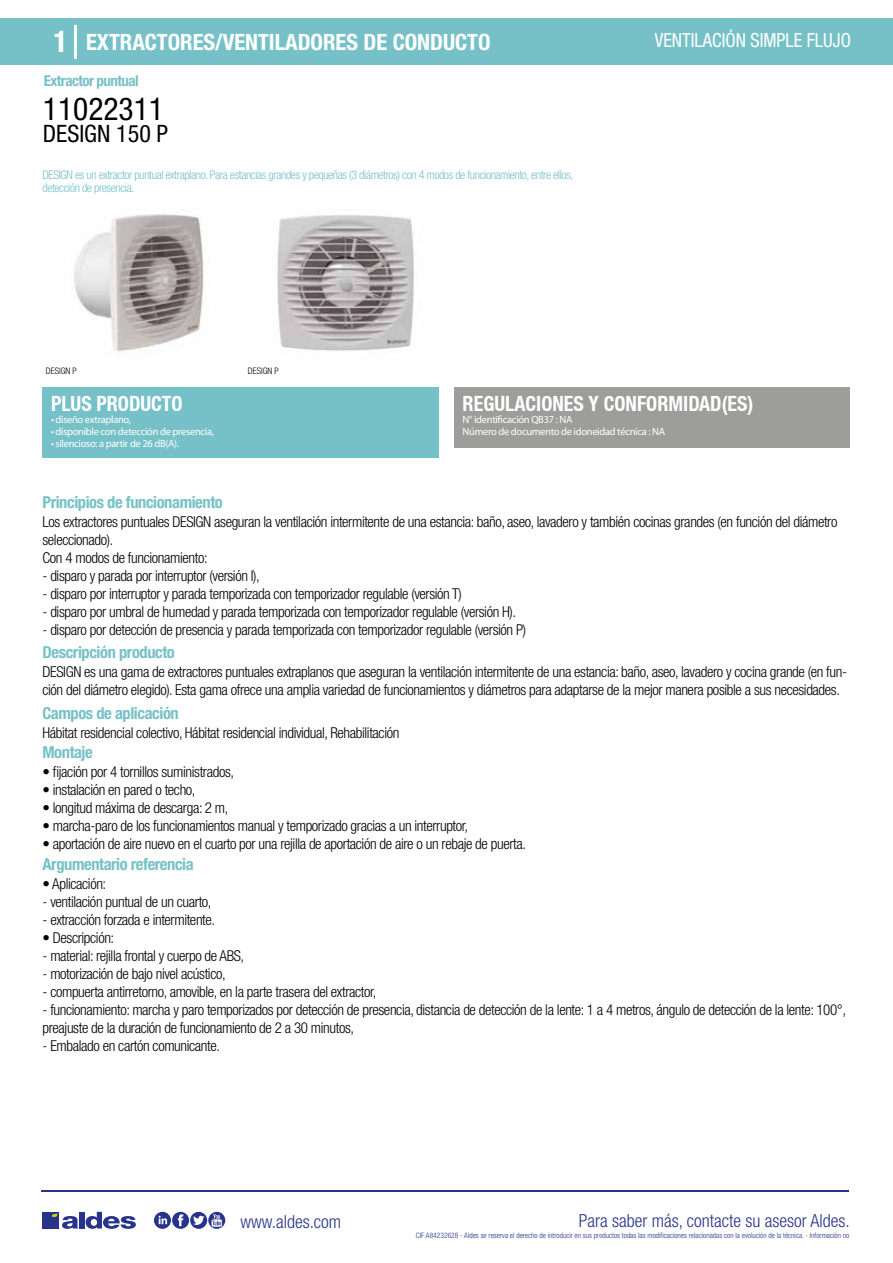
<style>
.page{position:relative;width:893px;height:1263px;background:#fff}
.page>*{position:absolute;margin:0;border:0;box-sizing:border-box;transform-origin:0 0}
.t1{font:condensed 31.5px "Helvetica Neue LT Std";color:#000}
.t2{font:condensed 24px "Helvetica Neue LT Std";color:#000}
.t3{font:700 condensed 22.5px "Helvetica Neue LT Std";color:#fff}
.t4{font:700 condensed 21px "Helvetica Neue";color:#fff;scale:.95 1}
.t5{font:condensed 19.5px "Helvetica Neue LT Std";color:#fff;scale:.95 1}
.t6{font:300 condensed 18px "Helvetica Neue";color:#28348b}
.t7{font:700 condensed 16.5px "Helvetica Neue LT Std";letter-spacing:-.025em;color:#76c1c7}
.t8{font:300 condensed 15px/18px "Helvetica Neue LT Std";letter-spacing:-.025em;color:#000}
.t9{font:700 condensed 15px "Helvetica Neue LT Std";letter-spacing:-.035em;color:#76c1c7}
.t10{font:300 condensed 12px/13.5px "Helvetica Neue LT Std";letter-spacing:-.035em;color:#76c1c7}
.t11{font:10.5px/12px "Myriad Pro";letter-spacing:-.03em;color:#fff}
.t12{font:300 condensed 9px "Helvetica Neue";color:#000}
.t13{font:300 condensed 7.5px "Helvetica Neue";color:#28348b}
.s1{font-size:30px}
</style>
<div class="page">
<div style="left:0;top:18px;width:893px;height:46px;background:#76c1c7"></div>
<div style="left:454px;top:387px;width:396px;height:61px;background:#9d9d9c"></div>
<div style="left:43px;top:387px;width:396px;height:70px;background:#76c1c7"></div>
<hr style="left:74px;top:25px;width:2px;height:33px;background:#fff">
<svg style="left:74px;top:214px;width:130px;height:141px"></svg>
<img style="left:277px;top:215px;width:137px;height:136px">
<hr style="left:41px;top:1190px;width:808px;height:1px;background:#28348b">
<svg style="left:154px;top:1212px;width:71px;height:17px"></svg>
<div style="left:42px;top:1212px;width:17px;height:16px;background:#28348b"></div>
<div style="left:79px;top:1212px;width:5px;height:16px;background:#28348b"></div>
<svg style="left:86px;top:1212px;width:50px;height:17px"></svg>
<svg style="left:52px;top:1213px;width:26px;height:16px"></svg>
<h3 class="t3" style="left:54px;top:28px;width:439px"><span class="s1">1</span> EXTRACTORES/VENTILADORES DE CONDUCTO</h3>
<h3 class="t5" style="left:655px;top:29px;width:208px">VENTILACIÓN SIMPLE FLUJO</h3>
<p class="t9" style="left:44px;top:71px;width:96px">Extractor puntual</p>
<h1 class="t1" style="left:43px;top:91px;width:122px">11022311</h1>
<h2 class="t2" style="left:43px;top:120px;width:127px">DESIGN 150 P</h2>
<p class="t10" style="left:43px;top:167px;width:532px">DESIGN es un extractor puntual extraplano. Para estancias grandes y pequeñas (3 diámetros) con 4 modos de funcionamiento, entre ellos, detección de presencia.</p>
<p class="t12" style="left:46px;top:365px;width:32px">DESIGN P</p>
<p class="t12" style="left:248px;top:365px;width:32px">DESIGN P</p>
<h3 class="t4" style="left:51px;top:391px;width:140px">PLUS PRODUCTO</h3>
<p class="t11" style="left:51px;top:413px;width:81px">• diseño extraplano,</p>
<p class="t11" style="left:51px;top:425px;width:164px">• disponible con detección de presencia,</p>
<p class="t11" style="left:51px;top:437px;width:129px">• silencioso: a partir de 26 dB(A).</p>
<p class="t7" style="left:43px;top:492px;width:182px">Principios de funcionamiento</p>
<h3 class="t4" style="left:463px;top:391px;width:308px">REGULACIONES Y CONFORMIDAD(ES)</h3>
<p class="t11" style="left:463px;top:413px;width:204px">N° identificación QB37 : NA<br>Número de documento de idoneidad técnica : NA</p>
<p class="t8" style="left:43px;top:513px;width:796px">Los extractores puntuales DESIGN aseguran la ventilación intermitente de una estancia: baño, aseo, lavadero y también cocinas grandes (en función del diámetro seleccionado).<br>Con 4 modos de funcionamiento:</p>
<p class="t8" style="left:43px;top:567px;width:219px">- disparo y parada por interruptor (versión I),</p>
<p class="t8" style="left:43px;top:585px;width:421px">- disparo por interruptor y parada temporizada con temporizador regulable (versión T)</p>
<p class="t8" style="left:43px;top:603px;width:475px">- disparo por umbral de humedad y parada temporizada con temporizador regulable (versión H).</p>
<p class="t8" style="left:43px;top:621px;width:485px">- disparo por detección de presencia y parada temporizada con temporizador regulable (versión P)</p>
<p class="t8" style="left:43px;top:663px;width:806px">DESIGN es una gama de extractores puntuales extraplanos que aseguran la ventilación intermitente de una estancia: baño, aseo, lavadero y cocina grande (en fun&shy;ción del diámetro elegido). Esta gama ofrece una amplia variedad de funcionamientos y diámetros para adaptarse de la mejor manera posible a sus necesidades.</p>
<p class="t8" style="left:43px;top:723px;width:358px">Hábitat residencial colectivo, Hábitat residencial individual, Rehabilitación</p>
<p class="t8" style="left:43px;top:763px;width:193px">• fijación por 4 tornillos suministrados,</p>
<p class="t8" style="left:43px;top:781px;width:155px">• instalación en pared o techo,</p>
<p class="t8" style="left:43px;top:799px;width:187px">• longitud máxima de descarga: 2 m,</p>
<p class="t8" style="left:43px;top:817px;width:427px">• marcha-paro de los funcionamientos manual y temporizado gracias a un interruptor,</p>
<p class="t8" style="left:43px;top:835px;width:485px">• aportación de aire nuevo en el cuarto por una rejilla de aportación de aire o un rebaje de puerta.</p>
<p class="t7" style="left:43px;top:642px;width:134px">Descripción producto</p>
<p class="t7" style="left:43px;top:703px;width:138px">Campos de aplicación</p>
<p class="t7" style="left:43px;top:742px;width:52px">Montaje</p>
<p class="t7" style="left:43px;top:854px;width:153px">Argumentario referencia</p>
<p class="t8" style="left:43px;top:875px;width:65px">• Aplicación:</p>
<p class="t8" style="left:43px;top:893px;width:170px">- ventilación puntual de un cuarto,</p>
<p class="t8" style="left:43px;top:911px;width:174px">- extracción forzada e intermitente.</p>
<p class="t8" style="left:43px;top:929px;width:73px">• Descripción:</p>
<p class="t8" style="left:43px;top:947px;width:203px">- material: rejilla frontal y cuerpo de ABS,</p>
<p class="t8" style="left:43px;top:965px;width:185px">- motorización de bajo nivel acústico,</p>
<p class="t8" style="left:43px;top:983px;width:335px">- compuerta antirretorno, amovible, en la parte trasera del extractor,</p>
<p class="t8" style="left:43px;top:1001px;width:805px">- funcionamiento: marcha y paro temporizados por detección de presencia, distancia de detección de la lente: 1 a 4 metros, ángulo de detección de la lente: 100°, preajuste de la duración de funcionamiento de 2 a 30 minutos,</p>
<p class="t8" style="left:43px;top:1037px;width:179px">- Embalado en cartón comunicante.</p>
<p class="t6" style="left:240px;top:1211px;width:102px">www.aldes.com</p>
<p class="t6" style="left:579px;top:1211px;width:272px">Para saber más, contacte su asesor Aldes.</p>
<p class="t13" style="left:416px;top:1230px;width:435px">CIF A84232628 - Aldes se reserva el derecho de introducir en sus productos todas las modificaciones relacionadas con la evolución de la técnica. - Información no</p>
</div>
